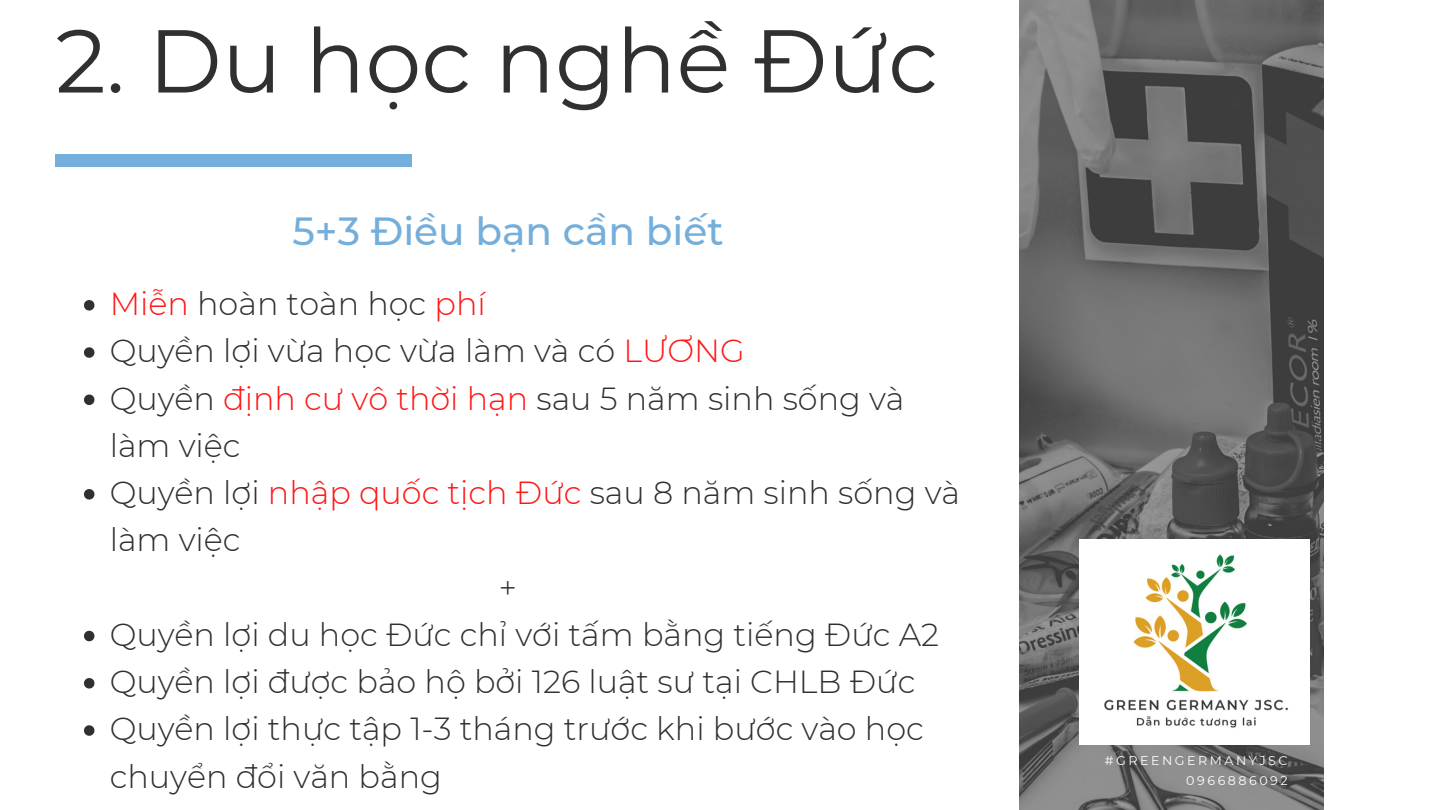
<style>
.page{position:relative;width:1440px;height:810px;background:#fff}
.page>*{position:absolute;margin:0;border:0;box-sizing:border-box;transform-origin:0 0}
.t1{font:89.1px "Montserrat";color:#303030}
.t2{font:500 39.2px "Montserrat";color:#74aedb}
.t3{font:300 31.9px/47.2px "Montserrat";color:#303030}
.t4{font:12.7px/20.2px "Montserrat";letter-spacing:.2em;color:#fff;text-align:right}
.s1{color:#ff1616}
</style>
<div class="page">
<img style="left:1019px;top:0;width:305px;height:810px">
<svg style="left:84px;top:300px;width:10px;height:11px"></svg>
<svg style="left:84px;top:347px;width:10px;height:11px"></svg>
<svg style="left:84px;top:395px;width:10px;height:10px"></svg>
<svg style="left:84px;top:489px;width:10px;height:11px"></svg>
<svg style="left:84px;top:631px;width:10px;height:10px"></svg>
<svg style="left:84px;top:678px;width:10px;height:11px"></svg>
<svg style="left:84px;top:725px;width:10px;height:11px"></svg>
<div style="left:55px;top:155px;width:357px;height:12px;background:#74aedb"></div>
<img style="left:1080px;top:539px;width:229px;height:206px">
<h1 class="t1" style="left:55px;top:6px;width:884px">2. Du học nghề Đức</h1>
<p class="t2" style="left:292px;top:207px;width:433px">5+3 Điều bạn cần biết</p>
<p class="t3" style="left:110px;top:280px;width:852px"><span class="s1">Miễn</span> hoàn toàn học <span class="s1">phí<br></span>Quyền lợi vừa học vừa làm và có <span class="s1">LƯƠNG<br></span>Quyền <span class="s1">định cư vô thời hạn</span> sau 5 năm sinh sống và làm việc<br>Quyền lợi <span class="s1">nhập quốc tịch Đức</span> sau 8 năm sinh sống và làm việc</p>
<p class="t3" style="left:499px;top:564px;width:20px">+</p>
<p class="t3" style="left:110px;top:611px;width:831px">Quyền lợi du học Đức chỉ với tấm bằng tiếng Đức A2<br>Quyền lợi được bảo hộ bởi 126 luật sư tại CHLB Đức Quyền lợi thực tập 1-3 tháng trước khi bước vào học chuyển đổi văn bằng</p>
<p class="t4" style="left:1105px;top:751px;width:184px">#GREENGERMANYJSC<br>0966886092</p>
</div>
